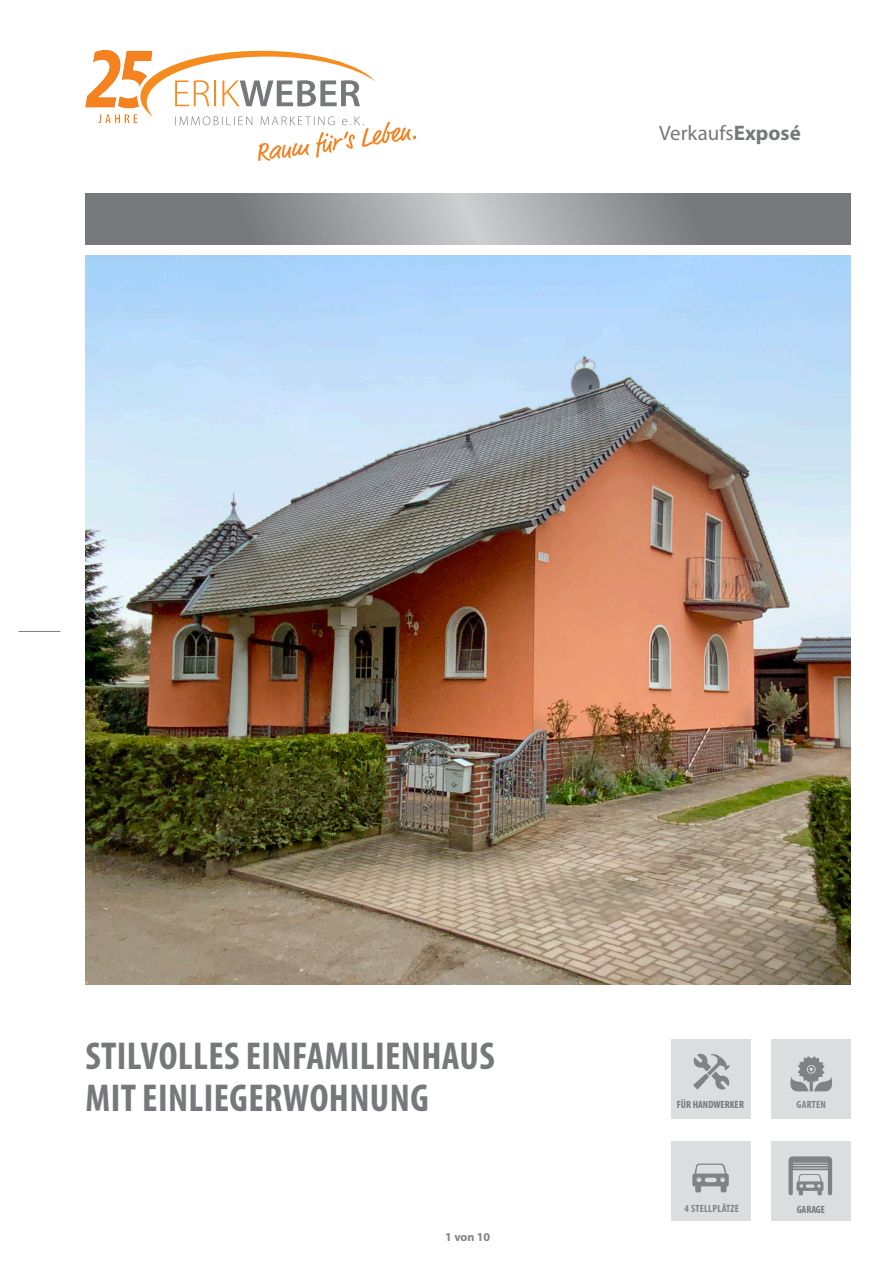
<style>
.page{position:relative;width:893px;height:1263px;background:#fff}
.page>*{position:absolute;margin:0;border:0;box-sizing:border-box;transform-origin:0 0}
.t1{font:700 condensed 39px "Myriad Pro";letter-spacing:.01em;color:#76787b}
.t2{font:21px "Myriad Pro";color:#76787b}
.t3{font:700 12px "Myriad Pro";color:#808285}
.t4{font:700 condensed 10.5px "Myriad Pro";color:#76787b}
.t5{font:700 condensed 10.5px "Myriad Pro";letter-spacing:.02em;color:#808285}
.s1{font-weight:700}
</style>
<div class="page">
<img style="left:85px;top:255px;width:765px;height:729px">
<div style="left:671px;top:1039px;width:79px;height:80px;background:#dcdddf"></div>
<div style="left:771px;top:1039px;width:79px;height:80px;background:#dcdddf"></div>
<div style="left:771px;top:1141px;width:79px;height:79px;background:#dcdddf"></div>
<div style="left:671px;top:1141px;width:79px;height:79px;background:#dcdddf"></div>
<svg style="left:85px;top:194px;width:765px;height:50px"></svg>
<hr style="left:19px;top:631px;width:41px;height:1px;background:#808285">
<svg style="left:790px;top:1056px;width:42px;height:35px"></svg>
<svg style="left:85px;top:50px;width:331px;height:111px"></svg>
<svg style="left:692px;top:1163px;width:37px;height:29px"></svg>
<svg style="left:788px;top:1156px;width:44px;height:39px"></svg>
<svg style="left:693px;top:1053px;width:37px;height:36px"></svg>
<p class="t2" style="left:659px;top:120px;width:143px">Verkaufs<span class="s1">Exposé</span></p>
<p class="t1" style="left:85px;top:1032px;width:411px">STILVOLLES EINFAMILIENHAUS</p>
<p class="t1" style="left:85px;top:1074px;width:345px">MIT EINLIEGERWOHNUNG</p>
<p class="t3" style="left:445px;top:1229px;width:46px">1 von 10</p>
<p class="t4" style="left:677px;top:1098px;width:69px">FÜR HANDWERKER</p>
<p class="t5" style="left:797px;top:1098px;width:31px">GARTEN</p>
<p class="t5" style="left:684px;top:1202px;width:56px">4 STELLPLÄTZE</p>
<p class="t4" style="left:797px;top:1203px;width:30px">GARAGE</p>
</div>
